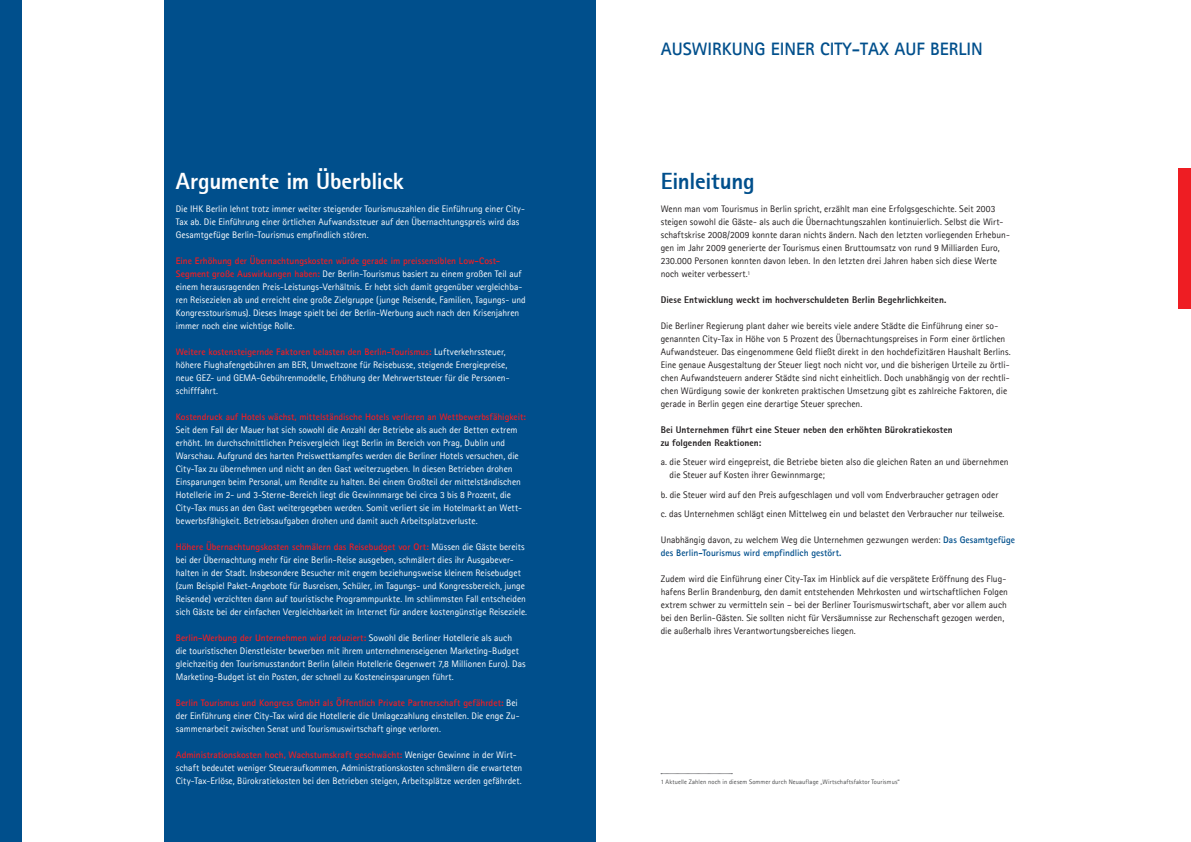
<style>
.page{position:relative;width:1191px;height:842px;background:#fff}
.page>*{position:absolute;margin:0;border:0;box-sizing:border-box;transform-origin:0 0}
.t1{font:800 23px "Agfa Rotis Sans Serif";letter-spacing:-.01em;color:#fff}
.t2{font:800 23px "Agfa Rotis Sans Serif";letter-spacing:-.01em;color:#004f8c}
.t3{font:700 18px "Agfa Rotis Sans Serif";color:#004f8c}
.t4{font:9.5px/13px "Agfa Rotis Sans Serif";color:#fff}
.t5{font:9.5px/13px "Agfa Rotis Sans Serif";color:#231f20}
.t6{font:800 9.5px/13px "Agfa Rotis Sans Serif";letter-spacing:.005em;color:#231f20}
.t7{font:700 9.5px "Agfa Rotis Sans Serif";color:#ee1d23}
.t8{font:6.5px "Agfa Rotis Sans Serif";letter-spacing:.015em;color:#4b4c4d}
.s1{font-weight:700;color:#ee1d23}
.s2{font-weight:700;color:#004f8c}
</style>
<div class="page">
<div style="left:164px;top:0;width:431px;height:842px;background:#004f8c"></div>
<svg style="left:661px;top:773px;width:71px;height:1px"></svg>
<div style="left:0;top:0;width:21px;height:842px;background:#004f8c"></div>
<div style="left:1178px;top:168px;width:13px;height:140px;background:#ee1d23"></div>
<h1 class="t1" style="left:176px;top:166px;width:229px">Argumente im Überblick</h1>
<p class="t4" style="left:176px;top:202px;width:350px">Die IHK Berlin lehnt trotz immer weiter steigender Tourismuszahlen die Einführung einer City-<br>Tax ab. Die Einführung einer örtlichen Aufwandssteuer auf den Übernachtungspreis wird das<br>Gesamtgefüge Berlin-Tourismus empfindlich stören.</p>
<p class="t4" style="left:176px;top:254px;width:351px"><span class="s1">Eine Erhöhung der Übernachtungskosten würde gerade im preissensiblen Low-Cost-Segment große Auswirkungen haben:</span> Der Berlin-Tourismus basiert zu einem großen Teil auf einem herausragenden Preis-Leistungs-Verhältnis. Er hebt sich damit gegenüber vergleichba&shy;ren Reisezielen ab und erreicht eine große Zielgruppe (junge Reisende, Familien, Tagungs- und Kongresstourismus). Dieses Image spielt bei der Berlin-Werbung auch nach den Krisenjahren immer noch eine wichtige Rolle.</p>
<p class="t4" style="left:176px;top:345px;width:335px"><span class="s1">Weitere kostensteigernde Faktoren belasten den Berlin-Tourismus:</span> Luftverkehrssteuer, höhere Flughafengebühren am BER, Umweltzone für Reisebusse, steigende Energiepreise, neue GEZ- und GEMA-Gebührenmodelle, Erhöhung der Mehrwertsteuer für die Personen&shy;schifffahrt.</p>
<p class="t7" style="left:176px;top:410px;width:352px">Kostendruck auf Hotels wächst, mittelständische Hotels verlieren an Wettbewerbsfähigkeit:</p>
<p class="t4" style="left:176px;top:423px;width:347px">Seit dem Fall der Mauer hat sich sowohl die Anzahl der Betriebe als auch der Betten extrem erhöht. Im durchschnittlichen Preisvergleich liegt Berlin im Bereich von Prag, Dublin und Warschau. Aufgrund des harten Preiswettkampfes werden die Berliner Hotels versuchen, die City-Tax zu übernehmen und nicht an den Gast weiterzugeben. In diesen Betrieben drohen Einsparungen beim Personal, um Rendite zu halten. Bei einem Großteil der mittelständischen Hotellerie im 2- und 3-Sterne-Bereich liegt die Gewinnmarge bei circa 3 bis 8 Prozent, die City-Tax muss an den Gast weitergegeben werden. Somit verliert sie im Hotelmarkt an Wett&shy;bewerbsfähigkeit. Betriebsaufgaben drohen und damit auch Arbeitsplatzverluste.</p>
<p class="t4" style="left:176px;top:540px;width:353px"><span class="s1">Höhere Übernachtungskosten schmälern das Reisebudget vor Ort:</span> Müssen die Gäste bereits bei der Übernachtung mehr für eine Berlin-Reise ausgeben, schmälert dies ihr Ausgabever&shy;halten in der Stadt. Insbesondere Besucher mit engem beziehungsweise kleinem Reisebudget (zum Beispiel Paket-Angebote für Busreisen, Schüler, im Tagungs- und Kongressbereich, junge Reisende) verzichten dann auf touristische Programmpunkte. Im schlimmsten Fall entscheiden sich Gäste bei der einfachen Vergleichbarkeit im Internet für andere kostengünstige Reiseziele.</p>
<p class="t4" style="left:176px;top:631px;width:351px"><span class="s1">Berlin-Werbung der Unternehmen wird reduziert:</span> Sowohl die Berliner Hotellerie als auch<br>die touristischen Dienstleister bewerben mit ihrem unternehmenseigenen Marketing-Budget gleichzeitig den Tourismusstandort Berlin (allein Hotellerie Gegenwert 7,8 Millionen Euro). Das Marketing-Budget ist ein Posten, der schnell zu Kosteneinsparungen führt.</p>
<p class="t4" style="left:176px;top:696px;width:345px"><span class="s1">Berlin Tourismus und Kongress GmbH als Öffentlich Private Partnerschaft gefährdet:</span> Bei der Einführung einer City-Tax wird die Hotellerie die Umlagezahlung einstellen. Die enge Zu&shy;sammenarbeit zwischen Senat und Tourismuswirtschaft ginge verloren.</p>
<p class="t4" style="left:176px;top:748px;width:348px"><span class="s1">Administrationskosten hoch, Wachstumskraft geschwächt:</span> Weniger Gewinne in der Wirt&shy;schaft bedeutet weniger Steueraufkommen, Administrationskosten schmälern die erwarteten<br>City-Tax-Erlöse, Bürokratiekosten bei den Betrieben steigen, Arbeitsplätze werden gefährdet.</p>
<h2 class="t3" style="left:660px;top:38px;width:24px">Ausw</h2>
<h2 class="t3" style="left:707px;top:38px;width:198px">irku ng einer City-Tax auf</h2>
<h2 class="t3" style="left:930px;top:38px;width:54px">Berlin</h2>
<h1 class="t2" style="left:660px;top:166px;width:95px">Einleitung</h1>
<p class="t5" style="left:660px;top:202px;width:351px">Wenn man vom Tourismus in Berlin spricht, erzählt man eine Erfolgsgeschichte. Seit 2003 steigen sowohl die Gäste- als auch die Übernachtungszahlen kontinuierlich. Selbst die Wirt&shy;schaftskrise 2008/2009 konnte daran nichts ändern. Nach den letzten vorliegenden Erhebun&shy;gen im Jahr 2009 generierte der Tourismus einen Bruttoumsatz von rund 9 Milliarden Euro, 230.000 Personen konnten davon leben. In den letzten drei Jahren haben sich diese Werte noch weiter verbessert.<sup>1</sup></p>
<p class="t6" style="left:660px;top:293px;width:287px">Diese Entwicklung weckt im hochverschuldeten Berlin Begehrlichkeiten.</p>
<p class="t5" style="left:660px;top:319px;width:351px">Die Berliner Regierung plant daher wie bereits viele andere Städte die Einführung einer so&shy;genannten City-Tax in Höhe von 5 Prozent des Übernachtungspreises in Form einer örtlichen Aufwandsteuer. Das eingenommene Geld fließt direkt in den hochdefizitären Haushalt Berlins.<br>Eine genaue Ausgestaltung der Steuer liegt noch nicht vor, und die bisherigen Urteile zu örtli&shy;chen Aufwandsteuern anderer Städte sind nicht einheitlich. Doch unabhängig von der rechtli&shy;chen Würdigung sowie der konkreten praktischen Umsetzung gibt es zahlreiche Faktoren, die gerade in Berlin gegen eine derartige Steuer sprechen.</p>
<p class="t6" style="left:660px;top:423px;width:294px">Bei Unternehmen führt eine Steuer neben den erhöhten Bürokratiekosten zu folgenden Reaktionen:</p>
<p class="t5" style="left:669px;top:455px;width:340px;text-indent:-9px">a. die Steuer wird eingepreist, die Betriebe bieten also die gleichen Raten an und übernehmen die Steuer auf Kosten ihrer Gewinnmarge;</p>
<p class="t5" style="left:660px;top:484px;width:345px;line-height:19.5px">b. die Steuer wird auf den Preis aufgeschlagen und voll vom Endverbraucher getragen oder c. das Unternehmen schlägt einen Mittelweg ein und belastet den Verbraucher nur teilweise.</p>
<p class="t5" style="left:660px;top:533px;width:356px">Unabhängig davon, zu welchem Weg die Unternehmen gezwungen werden: <span class="s2">Das Gesamtgefüge des Berlin-Tourismus wird empfindlich gestört.</span></p>
<p class="t5" style="left:660px;top:572px;width:349px">Zudem wird die Einführung einer City-Tax im Hinblick auf die verspätete Eröffnung des Flug&shy;hafens Berlin Brandenburg, den damit entstehenden Mehrkosten und wirtschaftlichen Folgen extrem schwer zu vermitteln sein – bei der Berliner Tourismuswirtschaft, aber vor allem auch bei den Berlin-Gästen. Sie sollten nicht für Versäumnisse zur Rechenschaft gezogen werden, die außerhalb ihres Verantwortungsbereiches liegen.</p>
<p class="t8" style="left:660px;top:777px;width:241px">1 Aktuelle Zahlen noch in diesem Sommer durch Neuauflage „Wirtschaftsfaktor Tourismus“</p>
</div>
